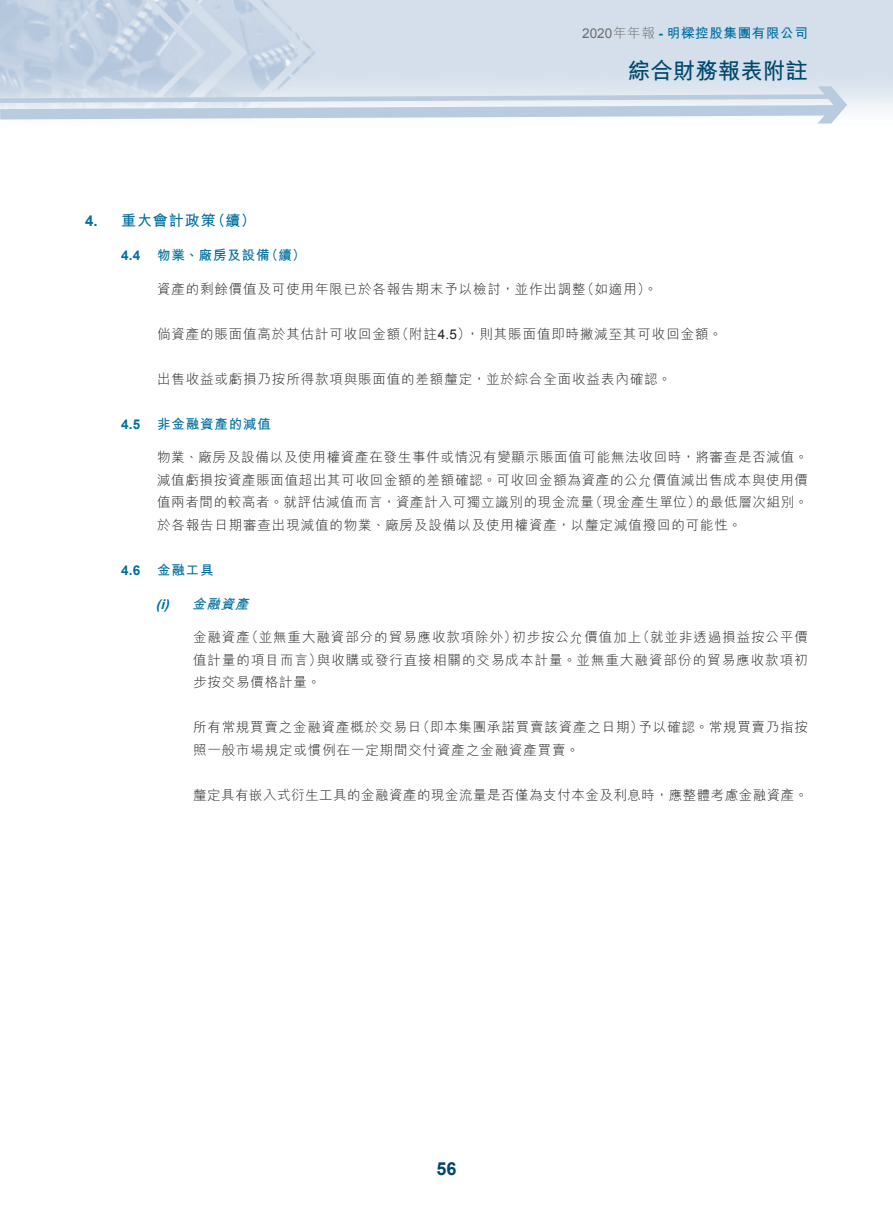
<style>
.page{position:relative;width:893px;height:1212px;background:#fff}
.page>*{position:absolute;margin:0;border:0;box-sizing:border-box;transform-origin:0 0}
.t1{font:700 22.5px "M Hei HK";color:#00486c}
.t2{font:700 18px "Arial";color:#00486c}
._03_H1{font:700 15px "M Hei HK";letter-spacing:.065em;color:#006e9f}
._03_H1-2{font:700 15px "Arial";color:#006e9f}
._13_____P4{font:300 13.5px/22.5px "M Hei HK";letter-spacing:.065em;color:#231f20;text-align:right}
._14_______P6{font:300 13.5px/22.5px "M Hei HK";letter-spacing:.065em;color:#231f20}
._14_______P6-2{font:300 13.5px "M Hei HK";letter-spacing:.04em;color:#231f20}
._04___H2{font:700 13.5px "M Hei HK";letter-spacing:.065em;color:#006e9f}
._04___H2-2{font:700 13.5px "Arial";color:#006e9f}
._05_____H3{font:italic 700 13.5px "M Hei HK";color:#006e9f}
._05_____H3-2{font:italic 700 13.5px "Arial";color:#006e9f}
.s1{font-family:"Arial";font-weight:400;color:#6c6d70}
.s2{font-weight:300;color:#6c6d70}
.s3{font-family:"Arial"}
.s4{font-family:"Arial";font-weight:400}
</style>
<div class="page">
<img style="left:0;top:0;width:893px;height:110px">
<svg style="left:0;top:86px;width:847px;height:38px"></svg>
<p class="_04___H2" style="left:582px;top:23px;width:227px"><span class="s1">2020</span><span class="s2">年年報</span> <span class="s3">-</span> 明樑控股集團有限公司</p>
<h1 class="t1" style="left:628px;top:54px;width:181px">綜合財務報表附註</h1>
<p class="_03_H1-2" style="left:85px;top:211px;width:14px">4.</p>
<p class="_03_H1" style="left:121px;top:210px;width:96px">重大會計政策</p>
<p class="_03_H1" style="left:210px;top:210px;width:47px">（續(</p>
<p class="_04___H2-2" style="left:121px;top:246px;width:21px">4.4</p>
<p class="_04___H2-2" style="left:121px;top:415px;width:21px">4.5</p>
<p class="_04___H2-2" style="left:121px;top:561px;width:21px">4.6</p>
<p class="_04___H2" style="left:157px;top:245px;width:114px">物業、廠房及設備</p>
<p class="_04___H2" style="left:265px;top:245px;width:42px">（續(</p>
<p class="_13_____P4" style="left:581px;top:277px;width:78px">（如適用。(</p>
<p class="_13_____P4" style="left:157px;top:277px;width:430px">資產的剩餘價值及可使用年限已於各報告期末予以檢討，並作出調整</p>
<p class="_13_____P4" style="left:466px;top:322px;width:258px">，則其賬面值即時撇減至其可收回金額。</p>
<p class="_13_____P4" style="left:157px;top:322px;width:245px">倘資產的賬面值高於其估計可收回金額</p>
<p class="_13_____P4" style="left:157px;top:367px;width:516px">出售收益或虧損乃按所得款項與賬面值的差額釐定，並於綜合全面收益表內確認。</p>
<p class="_04___H2" style="left:157px;top:414px;width:116px">非金融資產的減值</p>
<p class="_13_____P4" style="left:395px;top:322px;width:77px">（附註<span class="s4">4.5</span>）</p>
<p class="_13_____P4" style="left:157px;top:446px;width:653px">物業、廠房及設備以及使用權資產在發生事件或情況有變顯示賬面值可能無法收回時，將審查是否減值。減值虧損按資產賬面值超出其可收回金額的差額確認。可收回金額為資產的公允價值減出售成本與使用價的最低層次組別。</p>
<p class="_13_____P4" style="left:157px;top:491px;width:586px;text-align:left">值兩者間的較高者。就評估減值而言，資產計入可獨立識別的現金流量<br>於各報告日期審查出現減值的物業、廠房及設備以及使用權資產，以釐定減值撥回的可能性。</p>
<p class="_04___H2" style="left:157px;top:560px;width:58px">金融工具</p>
<p class="_13_____P4" style="left:589px;top:491px;width:113px">（現金產生單位）</p>
<p class="_05_____H3-2" style="left:156px;top:595px;width:20px">()</p>
<p class="_05_____H3-2" style="left:160px;top:595px;width:10px">i</p>
<p class="_05_____H3" style="left:192px;top:594px;width:63px">金融資產</p>
<p class="_14_______P6" style="left:245px;top:626px;width:273px">（並無重大融資部分的貿易應收款項除外）</p>
<p class="_14_______P6" style="left:636px;top:626px;width:173px">（就並非透過損益按公平價</p>
<p class="_14_______P6" style="left:512px;top:626px;width:131px">初步按公允價值加上</p>
<p class="_14_______P6" style="left:193px;top:626px;width:58px">金融資產</p>
<p class="_14_______P6" style="left:193px;top:648px;width:130px">值計量的項目而言）步按交易價格計量。</p>
<p class="_14_______P6" style="left:317px;top:648px;width:492px">與收購或發行直接相關的交易成本計量。並無重大融資部份的貿易應收款項初</p>
<p class="_14_______P6" style="left:416px;top:716px;width:228px">（即本集團承諾買賣該資產之日期）</p>
<p class="_14_______P6" style="left:638px;top:716px;width:171px">予以確認。常規買賣乃指按</p>
<p class="_14_______P6" style="left:193px;top:716px;width:388px">所有常規買賣之金融資產概於交易日<br>照一般市場規定或慣例在一定期間交付資產之金融資產買賣。</p>
<p class="_14_______P6-2" style="left:193px;top:785px;width:616px">釐定具有嵌入式衍生工具的金融資產的現金流量是否僅為支付本金及利息時，應整體考慮金融資產。</p>
<h2 class="t2" style="left:436px;top:1156px;width:22px">56</h2>
</div>
